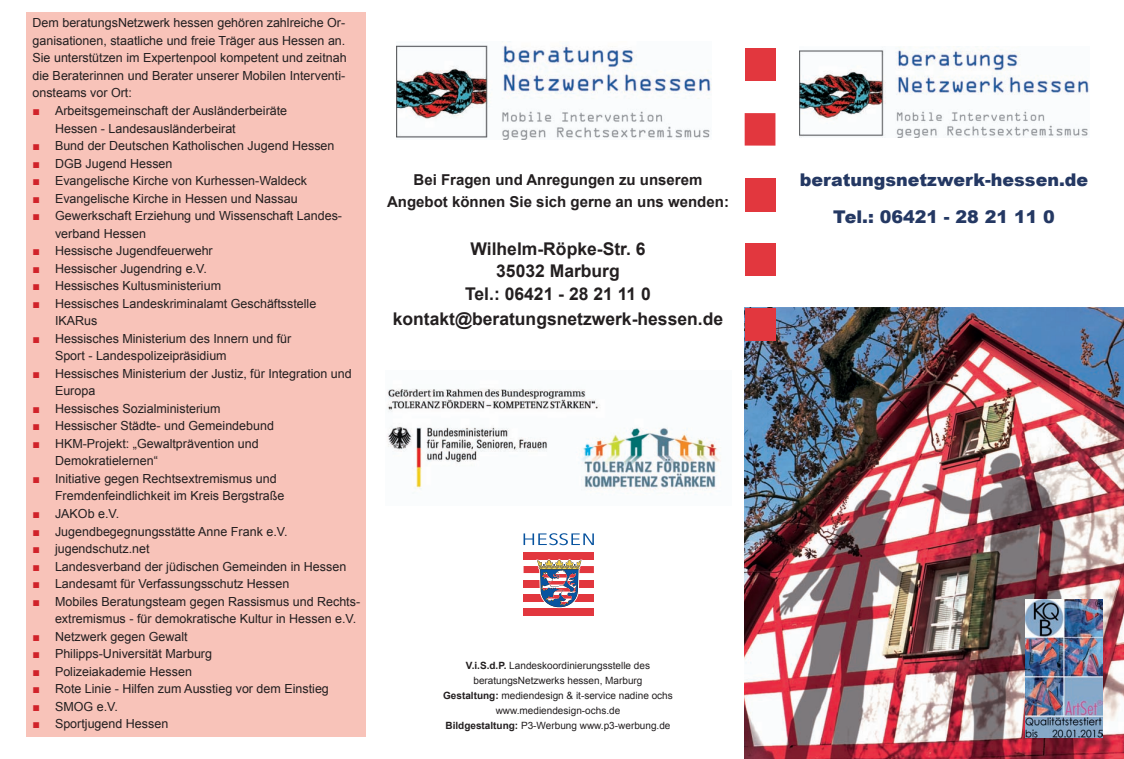
<style>
.page{position:relative;width:1124px;height:759px;background:#fff}
.page>*{position:absolute;margin:0;border:0;box-sizing:border-box;transform-origin:0 0}
.t1{font:700 17.5px/22.5px "Arial";color:#231f20;text-align:center}
.t2{font:900 17.5px/37.5px "Arial";color:#243863;text-align:center}
.t3{font:700 15px/22.5px "Arial";color:#231f20;text-align:center}
.t4{font:12.5px/17.5px "Arial";color:#231f20}
.t5{font:10px/15px "Arial";color:#231f20;text-align:center}
.s1{color:#d1232a}
.s2{font-weight:700}
</style>
<div class="page">
<img style="left:744px;top:308px;width:379px;height:450px">
<div style="left:744px;top:48px;width:31px;height:33px;background:#e2373e"></div>
<div style="left:744px;top:113px;width:31px;height:32px;background:#e2373e"></div>
<div style="left:744px;top:178px;width:31px;height:33px;background:#e2373e"></div>
<div style="left:744px;top:243px;width:31px;height:32px;background:#e2373e"></div>
<div style="left:744px;top:308px;width:31px;height:32px;background:#e2373e"></div>
<img style="left:1025px;top:599px;width:77px;height:138px">
<div style="left:26px;top:13px;width:340px;height:723px;background:#f8c3b9"></div>
<div style="left:523px;top:551px;width:71px;height:8px;background:#e2373e"></div>
<div style="left:523px;top:565px;width:71px;height:8px;background:#e2373e"></div>
<div style="left:523px;top:580px;width:71px;height:7px;background:#e2373e"></div>
<div style="left:523px;top:594px;width:71px;height:7px;background:#e2373e"></div>
<div style="left:523px;top:608px;width:71px;height:7px;background:#e2373e"></div>
<svg style="left:536px;top:559px;width:46px;height:49px"></svg>
<svg style="left:523px;top:533px;width:70px;height:12px"></svg>
<img style="left:396px;top:41px;width:315px;height:98px">
<img style="left:387px;top:389px;width:333px;height:106px">
<img style="left:799px;top:49px;width:290px;height:88px">
<p class="t4" style="left:32px;top:14px;width:316px;text-align:justify">Dem beratungsNetzwerk hessen gehören zahlreiche Or&shy;ganisationen, staatliche und freie Träger aus Hessen an.<br>Sie unterstützen im Expertenpool kompetent und zeitnah die Beraterinnen und Berater unserer Mobilen Interventi&shy;onsteams vor Ort:</p>
<p class="t4" style="left:55px;top:102px;width:234px;text-indent:-22px"><span class="s1">■</span> Arbeitsgemeinschaft der Ausländerbeiräte<br>Hessen - Landesausländerbeirat</p>
<p class="t4" style="left:32px;top:137px;width:303px"><span class="s1">■</span> Bund der Deutschen Katholischen Jugend Hessen</p>
<p class="t4" style="left:32px;top:154px;width:141px"><span class="s1">■</span> DGB Jugend Hessen</p>
<p class="t4" style="left:32px;top:172px;width:276px"><span class="s1">■</span> Evangelische Kirche von Kurhessen-Waldeck</p>
<p class="t4" style="left:32px;top:189px;width:266px"><span class="s1">■</span> Evangelische Kirche in Hessen und Nassau</p>
<p class="t4" style="left:55px;top:207px;width:288px;text-indent:-22px"><span class="s1">■</span> Gewerkschaft Erziehung und Wissenschaft Landes&shy;verband Hessen</p>
<p class="t4" style="left:32px;top:242px;width:182px"><span class="s1">■</span> Hessische Jugendfeuerwehr</p>
<p class="t4" style="left:32px;top:259px;width:176px"><span class="s1">■</span> Hessischer Jugendring e.V.</p>
<p class="t4" style="left:32px;top:277px;width:190px"><span class="s1">■</span> Hessisches Kultusministerium</p>
<p class="t4" style="left:55px;top:294px;width:263px;text-indent:-22px"><span class="s1">■</span> Hessisches Landeskriminalamt Geschäftsstelle<br>IKARus</p>
<p class="t4" style="left:55px;top:329px;width:238px;text-indent:-22px"><span class="s1">■</span> Hessisches Ministerium des Innern und für<br>Sport - Landespolizeipräsidium</p>
<p class="t4" style="left:55px;top:364px;width:298px;text-indent:-22px"><span class="s1">■</span> Hessisches Ministerium der Justiz, für Integration und<br>Europa</p>
<p class="t4" style="left:32px;top:399px;width:189px"><span class="s1">■</span> Hessisches Sozialministerium</p>
<p class="t4" style="left:32px;top:417px;width:243px"><span class="s1">■</span> Hessischer Städte- und Gemeindebund</p>
<p class="t4" style="left:55px;top:434px;width:205px;text-indent:-22px"><span class="s1">■</span> HKM-Projekt: „Gewaltprävention und<br>Demokratielernen“</p>
<p class="t4" style="left:55px;top:469px;width:231px;text-indent:-22px"><span class="s1">■</span> Initiative gegen Rechtsextremismus und<br>Fremdenfeindlichkeit im Kreis Bergstraße</p>
<p class="t4" style="left:32px;top:504px;width:88px"><span class="s1">■</span> JAKOb e.V.</p>
<p class="t4" style="left:32px;top:522px;width:256px"><span class="s1">■</span> Jugendbegegnungsstätte Anne Frank e.V.</p>
<p class="t4" style="left:32px;top:539px;width:118px"><span class="s1">■</span> jugendschutz.net</p>
<p class="t4" style="left:32px;top:557px;width:315px"><span class="s1">■</span> Landesverband der jüdischen Gemeinden in Hessen</p>
<p class="t4" style="left:32px;top:574px;width:258px"><span class="s1">■</span> Landesamt für Verfassungsschutz Hessen</p>
<p class="t4" style="left:55px;top:592px;width:306px;text-indent:-22px"><span class="s1">■</span> Mobiles Beratungsteam gegen Rassismus und Rechts&shy;extremismus - für demokratische Kultur in Hessen e.V.</p>
<p class="t4" style="left:32px;top:627px;width:157px"><span class="s1">■</span> Netzwerk gegen Gewalt</p>
<p class="t4" style="left:32px;top:644px;width:181px"><span class="s1">■</span> Philipps-Universität Marburg</p>
<p class="t4" style="left:32px;top:662px;width:161px"><span class="s1">■</span> Polizeiakademie Hessen</p>
<p class="t4" style="left:32px;top:679px;width:298px"><span class="s1">■</span> Rote Linie - Hilfen zum Ausstieg vor dem Einstieg</p>
<p class="t4" style="left:32px;top:697px;width:87px"><span class="s1">■</span> SMOG e.V.</p>
<p class="t4" style="left:32px;top:714px;width:137px"><span class="s1">■</span> Sportjugend Hessen</p>
<p class="t3" style="left:387px;top:169px;width:343px">Bei Fragen und Anregungen zu unserem<br>Angebot können Sie sich gerne an uns wenden:</p>
<h1 class="t1" style="left:465px;top:238px;width:187px">Wilhelm-Röpke-Str. 6<br>35032 Marburg<br>Tel.: 06421 - 28 21 11 0</h1>
<h1 class="t1" style="left:393px;top:308px;width:332px">kontakt@beratungsnetzwerk-hessen.de</h1>
<p class="t5" style="left:443px;top:657px;width:231px"><span class="s2">V.i.S.d.P.</span> Landeskoordinierungsstelle des beratungsNetzwerks hessen, Marburg<br><span class="s2">Gestaltung:</span> mediendesign &amp; it-service nadine ochs www.mediendesign-ochs.de<br><span class="s2">Bildgestaltung:</span> P3-Werbung www.p3-werbung.de</p>
<h1 class="t2" style="left:799px;top:160px;width:290px">beratungsnetzwerk-hessen.de<br>Tel.: 06421 - 28 21 11 0</h1>
</div>
